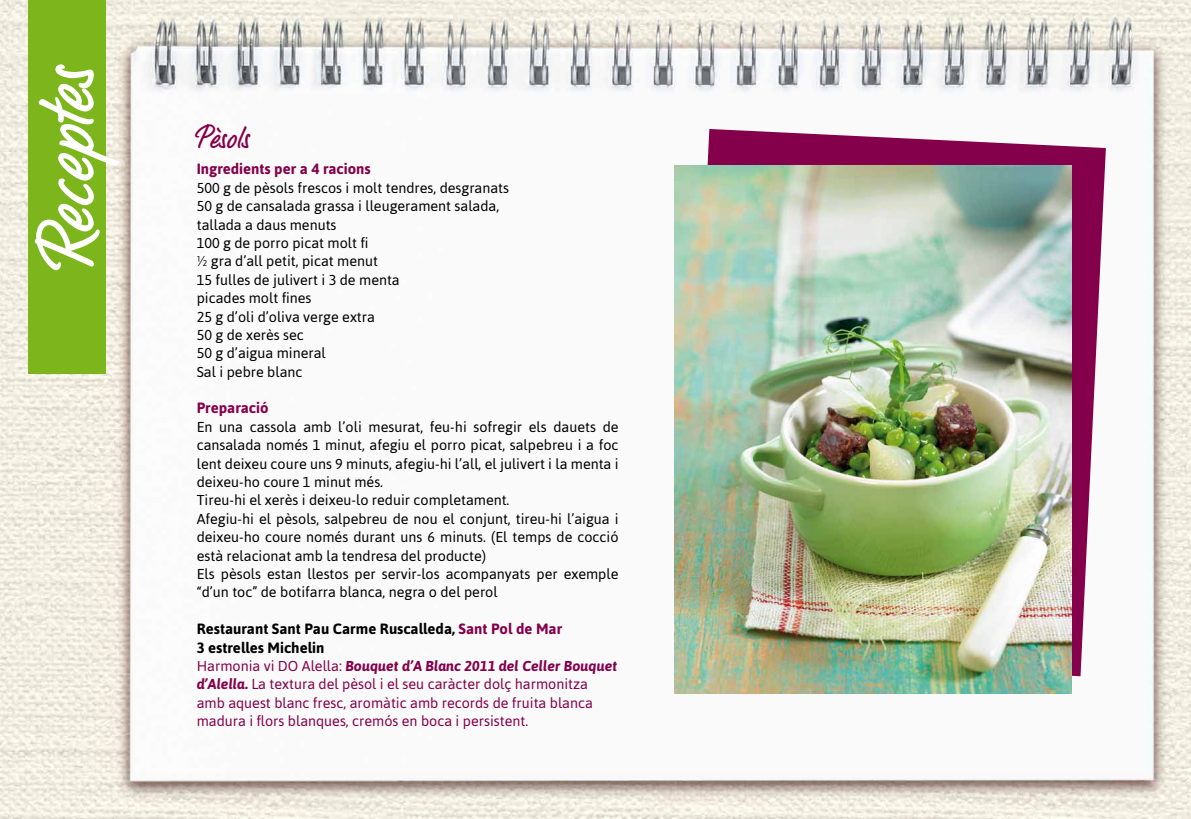
<style>
.page{position:relative;width:1191px;height:819px;background:#fff}
.page>*{position:absolute;margin:0;border:0;box-sizing:border-box;transform-origin:0 0}
.t1{font:84px "LP Bambus";color:#fff}
.t2{font:31.5px "LP Bambus";color:#84004a}
.t3{font:700 14.88px/18.4px "Asap";color:#000}
.t4{font:700 14.88px "Asap";color:#84004a}
.t5{font:14.35px/18.4px "Asap";color:#000}
.t6{font:14.35px/18.4px "Asap";color:#84004a}
.s1{color:#84004a}
.s2{font-weight:700;font-style:italic}
</style>
<div class="page">
<img style="left:0;top:0;width:1191px;height:819px">
<div style="left:28px;top:0;width:77px;height:374px;background:#7db61c"></div>
<svg style="left:684px;top:129px;width:421px;height:547px;fill:#84004a"></svg>
<img style="left:674px;top:165px;width:397px;height:529px">
<h1 class="t1" style="left:15px;top:272px;width:210px;rotate:-90deg">Receptes</h1>
<h2 class="t2" style="left:197px;top:119px;width:53px">Pèsols</h2>
<p class="t4" style="left:197px;top:160px;width:175px">Ingredients per a 4 racions</p>
<p class="t5" style="left:197px;top:178px;width:314px">500 g de pèsols frescos i molt tendres, desgranats<br>50 g de cansalada grassa i lleugerament salada, tallada a daus menuts<br>100 g de porro picat molt fi<br>½ gra d’all petit, picat menut<br>15 fulles de julivert i 3 de menta<br>picades molt fines<br>25 g d’oli d’oliva verge extra<br>50 g de xerès sec<br>50 g d’aigua mineral<br>Sal i pebre blanc</p>
<p class="t4" style="left:197px;top:399px;width:73px">Preparació</p>
<p class="t5" style="left:197px;top:417px;width:423px">En una cassola amb l’oli mesurat, feu-hi sofregir els dauets de cansalada només 1 minut, afegiu el porro picat, salpebreu i a foc lent deixeu coure uns 9 minuts, afegiu-hi l’all, el julivert i la menta i deixeu-ho coure 1 minut més.<br>Tireu-hi el xerès i deixeu-lo reduir completament.<br>Afegiu-hi el pèsols, salpebreu de nou el conjunt, tireu-hi l’aigua i deixeu-ho coure només durant uns 6 minuts. (El temps de cocció està relacionat amb la tendresa del producte)<br>Els pèsols estan llestos per servir-los acompanyats per exemple “d’un toc” de botifarra blanca, negra o del perol</p>
<p class="t3" style="left:197px;top:619px;width:367px">Restaurant Sant Pau Carme Ruscalleda, <span class="s1">Sant Pol de Mar<br></span>3 estrelles Michelin</p>
<p class="t6" style="left:197px;top:656px;width:422px">Harmonia vi DO Alella: <span class="s2">Bouquet d’A Blanc 2011 del Celler Bouquet d’Alella.</span> La textura del pèsol i el seu caràcter dolç harmonitza amb aquest blanc fresc, aromàtic amb records de fruita blanca madura i flors blanques, cremós en boca i persistent.</p>
</div>
